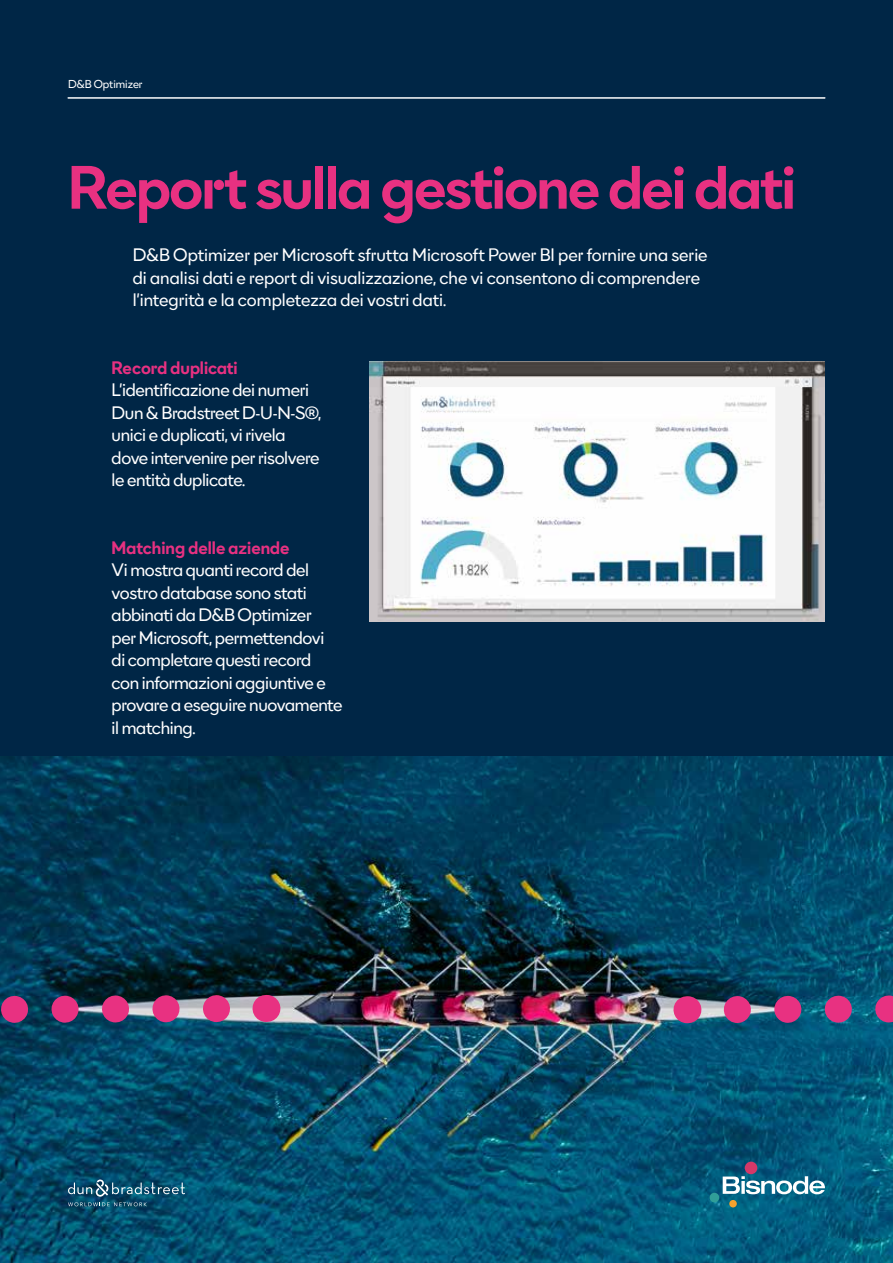
<style>
.page{position:relative;width:893px;height:1263px;background:#002646}
.page>*{position:absolute;margin:0;border:0;box-sizing:border-box;transform-origin:0 0}
.t1{font:700 57px "Bisnode Sans";letter-spacing:-.03em;color:#e83181}
.t2{font:16.5px/22.5px "Bisnode Sans";letter-spacing:-.02em;color:#fff}
.t3{font:16.5px/22.5px "Bisnode Sans";color:#fff}
.t4{font:700 16.5px "Bisnode Sans";color:#e83181}
.t5{font:10.5px "Bisnode Sans";color:#fff}
</style>
<div class="page">
<img style="left:0;top:756px;width:893px;height:507px">
<hr style="left:68px;top:98px;width:757px;height:1px;background:#fff">
<svg style="left:68px;top:1179px;width:117px;height:27px;background:#23617c"></svg>
<svg style="left:723px;top:1176px;width:102px;height:18px;background:#73a7b9"></svg>
<div style="left:745px;top:1161px;width:12px;height:13px;background:#d53868;border-radius:50%"></div>
<div style="left:710px;top:1193px;width:9px;height:9px;background:#309e98;border-radius:50%"></div>
<div style="left:729px;top:1200px;width:8px;height:7px;background:#f6a22d;border-radius:50%"></div>
<img style="left:370px;top:361px;width:455px;height:260px">
<svg style="left:687px;top:996px;width:1px;height:27px"></svg>
<svg style="left:710px;top:981px;width:183px;height:56px;background:#395077"></svg>
<svg style="left:0;top:981px;width:268px;height:56px;background:#484464"></svg>
<p class="t5" style="left:68px;top:77px;width:76px">D&amp;B Optimizer</p>
<h1 class="t1" style="left:68px;top:149px;width:729px">Report sulla gestione dei dati</h1>
<p class="t3" style="left:133px;top:244px;width:576px">D&amp;B Optimizer per Microsoft sfrutta Microsoft Power BI per fornire una serie di analisi dati e report di visualizzazione, che vi consentono di comprendere l’integrità e la completezza dei vostri dati.</p>
<p class="t4" style="left:112px;top:357px;width:128px">Record duplicati</p>
<p class="t2" style="left:112px;top:379px;width:211px">L’identificazione dei numeri<br>Dun &amp; Bradstreet D-U-N-S®, unici e duplicati, vi rivela dove intervenire per risolvere le entità duplicate.</p>
<p class="t4" style="left:112px;top:537px;width:179px">Matching delle aziende</p>
<p class="t2" style="left:112px;top:559px;width:232px">Vi mostra quanti record del vostro database sono stati abbinati da D&amp;B Optimizer<br>per Microsoft, permettendovi<br>di completare questi record con informazioni aggiuntive e provare a eseguire nuovamente il matching.</p>
</div>
